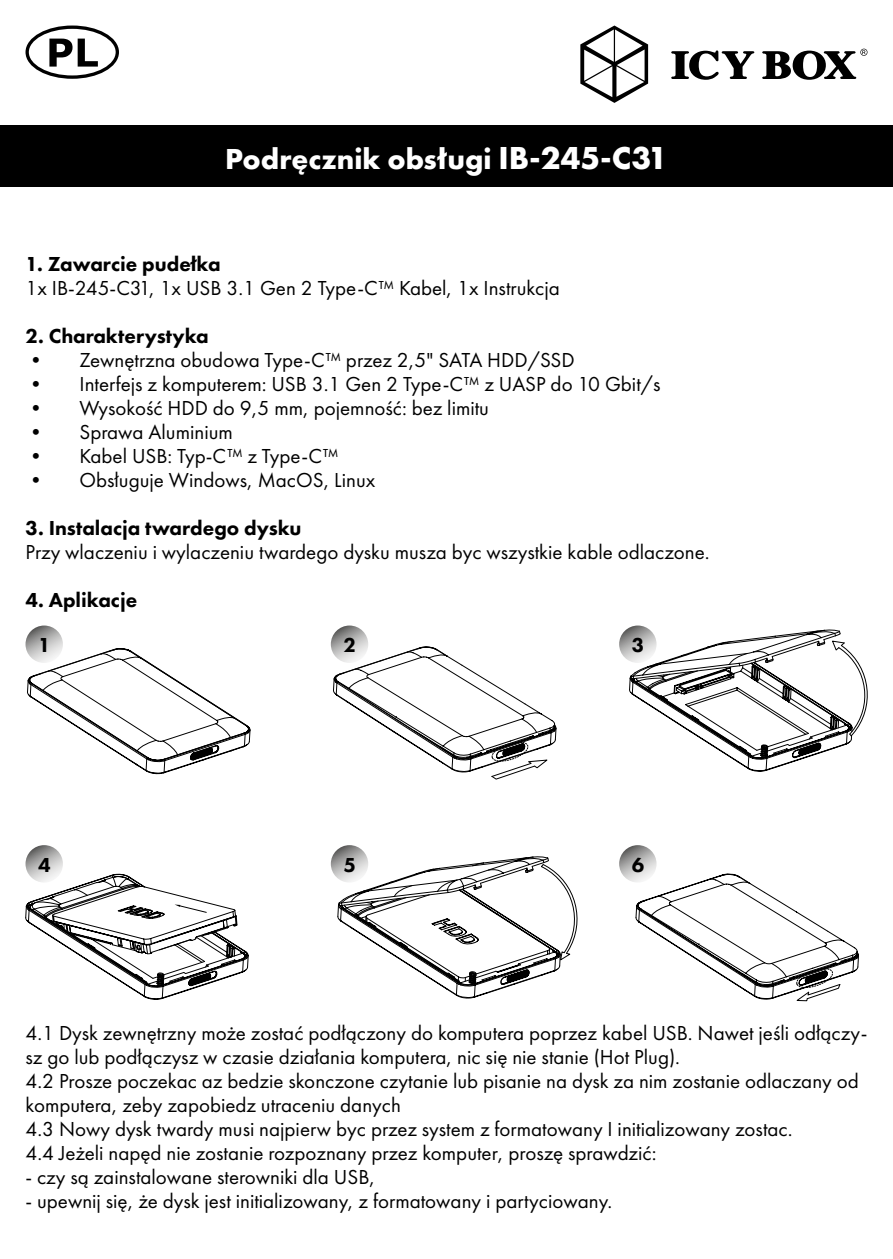
<style>
.page{position:relative;width:893px;height:1259px;background:#fff}
.page>*{position:absolute;margin:0;border:0;box-sizing:border-box;transform-origin:0 0}
.t1{font:700 30px "Futura PT";color:#fff}
.t2{font:21px/24px "Futura PT";color:#000}
.t3{font:800 21px "Futura PT";color:#000}
.s1{font-size:33px}
</style>
<div class="page">
<div style="left:0;top:125px;width:893px;height:62px;background:#000"></div>
<svg style="left:580px;top:26px;width:68px;height:77px"></svg>
<svg style="left:671px;top:49px;width:196px;height:31px"></svg>
<svg style="left:27px;top:27px;width:90px;height:50px"></svg>
<div style="left:26px;top:26px;width:93px;height:53px;border:3px solid #000;border-radius:50%"></div>
<svg style="left:49px;top:39px;width:49px;height:28px"></svg>
<svg style="left:27px;top:648px;width:223px;height:125px"></svg>
<svg style="left:333px;top:646px;width:223px;height:133px"></svg>
<svg style="left:633px;top:630px;width:235px;height:141px"></svg>
<svg style="left:337px;top:856px;width:241px;height:142px"></svg>
<svg style="left:635px;top:874px;width:224px;height:127px"></svg>
<svg style="left:27px;top:874px;width:222px;height:125px"></svg>
<svg style="left:26px;top:625px;width:37px;height:38px"></svg>
<svg style="left:26px;top:845px;width:37px;height:37px"></svg>
<svg style="left:331px;top:625px;width:37px;height:38px"></svg>
<svg style="left:331px;top:845px;width:37px;height:37px"></svg>
<svg style="left:619px;top:625px;width:38px;height:38px"></svg>
<svg style="left:619px;top:845px;width:38px;height:37px"></svg>
<h1 class="t1" style="left:225px;top:139px;width:444px">Podręcznik obsługi <span class="s1">IB-245-C31</span></h1>
<p class="t3" style="left:26px;top:251px;width:197px">1. Zawarcie pudełka</p>
<p class="t2" style="left:26px;top:276px;width:536px">1x IB-245-C31, 1x USB 3.1 Gen 2 Type-C™ Kabel, 1x Instrukcja</p>
<p class="t3" style="left:26px;top:323px;width:185px">2. Charakterystyka</p>
<p class="t2" style="left:26px;top:348px;width:551px">• Zewnętrzna obudowa Type-C™ przez 2,5" SATA HDD/SSD</p>
<p class="t2" style="left:26px;top:372px;width:637px">• Interfejs z komputerem: USB 3.1 Gen 2 Type-C™ z UASP do 10 Gbit/s</p>
<p class="t2" style="left:26px;top:396px;width:465px">• Wysokość HDD do 9,5 mm, pojemność: bez limitu</p>
<p class="t2" style="left:26px;top:420px;width:209px">• Sprawa Aluminium</p>
<p class="t2" style="left:26px;top:444px;width:314px">• Kabel USB: Typ-C™ z Type-C™</p>
<p class="t2" style="left:26px;top:468px;width:351px">• Obsługuje Windows, MacOS, Linux</p>
<p class="t3" style="left:26px;top:515px;width:277px">3. Instalacja twardego dysku</p>
<p class="t2" style="left:26px;top:540px;width:686px">Przy wlaczeniu i wylaczeniu twardego dysku musza byc wszystkie kable odlaczone.</p>
<p class="t3" style="left:26px;top:587px;width:113px">4. Aplikacje</p>
<p class="t3" style="left:38px;top:632px;width:14px">1</p>
<p class="t3" style="left:38px;top:851px;width:14px">4</p>
<p class="t3" style="left:343px;top:632px;width:14px">2</p>
<p class="t3" style="left:343px;top:851px;width:14px">5</p>
<p class="t3" style="left:632px;top:632px;width:14px">3</p>
<p class="t3" style="left:632px;top:851px;width:14px">6</p>
<p class="t2" style="left:26px;top:1020px;width:843px">4.1 Dysk zewnętrzny może zostać podłączony do komputera poprzez kabel USB. Nawet jeśli odłączy&shy;sz go lub podłączysz w czasie działania komputera, nic się nie stanie (Hot Plug).<br>4.2 Prosze poczekac az bedzie skonczone czytanie lub pisanie na dysk za nim zostanie odlaczany od komputera, zeby zapobiedz utraceniu danych<br>4.3 Nowy dysk twardy musi najpierw byc przez system z formatowany I initializowany zostac.<br>4.4 Jeżeli napęd nie zostanie rozpoznany przez komputer, proszę sprawdzić:</p>
<p class="t2" style="left:26px;top:1164px;width:351px">- czy są zainstalowane sterowniki dla USB,</p>
<p class="t2" style="left:26px;top:1188px;width:588px">- upewnij się, że dysk jest initializowany, z formatowany i partyciowany.</p>
</div>
